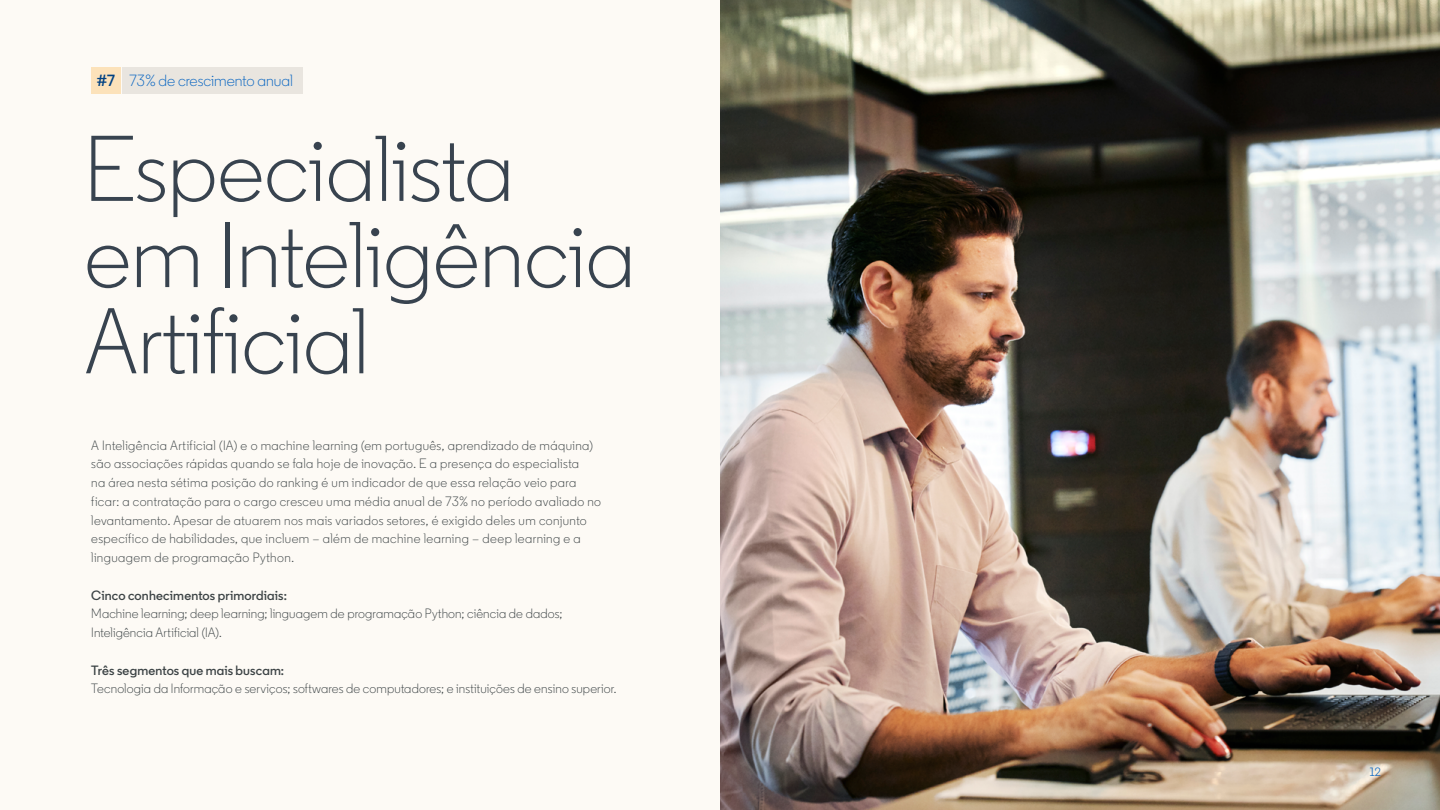
<style>
.page{position:relative;width:1440px;height:810px;background:#fdfaf5}
.page>*{position:absolute;margin:0;border:0;box-sizing:border-box;transform-origin:0 0}
.t1{font:300 93px/86.2px "Community";color:#38434f}
.t2{font:300 16.2px "Community";color:#0a66c2}
.t3{font:300 13.5px/18.8px "Community";letter-spacing:.03em;color:#3c4345}
.t4{font:300 13.5px/18.8px "Community";letter-spacing:.01em;color:#3c4345}
.t5{font:600 13.5px "Community";letter-spacing:.015em;color:#3c4345}
.t6{font:12px "Community";color:#0a66c2}
.s1{font-weight:600;color:#004182}
</style>
<div class="page">
<img style="left:721px;top:0;width:719px;height:810px">
<div style="left:122px;top:68px;width:180px;height:26px;background:#e9e5df"></div>
<div style="left:92px;top:68px;width:29px;height:26px;background:#fce2ba"></div>
<p class="t2" style="left:97px;top:71px;width:198px"><span class="s1">#7</span> 73% de crescimento anual</p>
<h1 class="t1" style="left:84px;top:126px;width:553px">Especialista em Inteligência<br>Artificial</h1>
<p class="t3" style="left:91px;top:436px;width:511px">A Inteligência Artificial (IA) e o machine learning (em português, aprendizado de máquina) são associações rápidas quando se fala hoje de inovação. E a presença do especialista<br>na área nesta sétima posição do ranking é um indicador de que essa relação veio para ficar: a contratação para o cargo cresceu uma média anual de 73% no período avaliado no levantamento. Apesar de atuarem nos mais variados setores, é exigido deles um conjunto específico de habilidades, que incluem – além de machine learning – deep learning e a linguagem de programação Python.</p>
<p class="t5" style="left:91px;top:587px;width:197px">Cinco conhecimentos primordiais:</p>
<p class="t4" style="left:91px;top:604px;width:473px">Machine learning; deep learning; linguagem de programação Python; ciência de dados;<br>Inteligência Artificial (IA).</p>
<p class="t5" style="left:91px;top:662px;width:194px">Três segmentos que mais buscam:</p>
<p class="t4" style="left:91px;top:679px;width:527px">Tecnologia da Informação e serviços; softwares de computadores; e instituições de ensino superior.</p>
<p class="t6" style="left:1370px;top:765px;width:12px">12</p>
</div>
